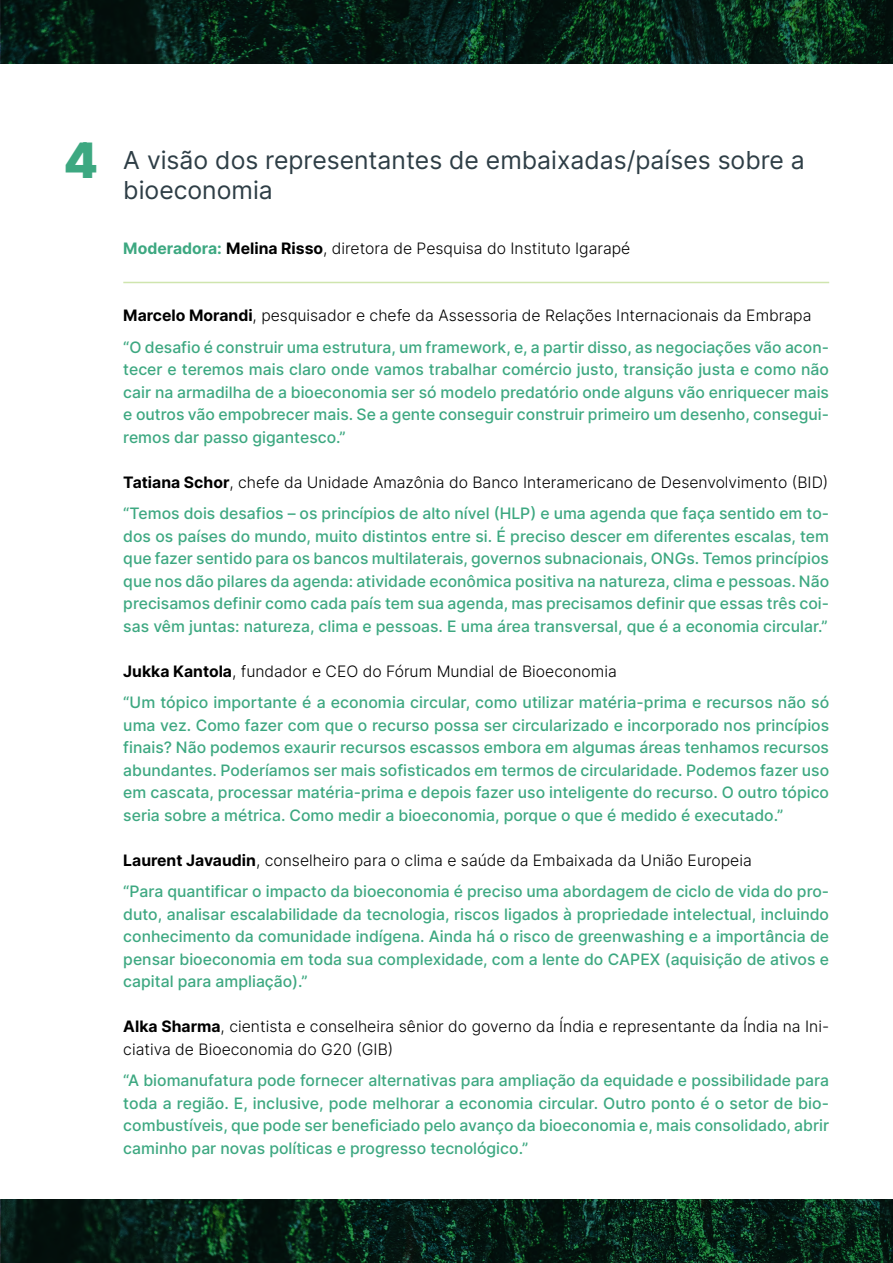
<style>
.page{position:relative;width:893px;height:1263px;background:#fff}
.page>*{position:absolute;margin:0;border:0;box-sizing:border-box;transform-origin:0 0}
.t1{font:900 48.75px "Inter";color:#3da881}
.t2{font:24.75px/29.7px "Inter";color:#2e3e46}
.t3{font:500 15.75px/22.5px "Inter";color:#3da881;text-align:justify}
.t4{font:300 15.75px/22.5px "Inter";color:#000}
.s1{font-weight:700;color:#3da881}
.s2{font-weight:700}
.s3{font-weight:700;color:#000}
.s4{font-weight:300;color:#000}
</style>
<div class="page">
<svg style="left:1px;top:0;width:892px;height:64px;fill:#051912"></svg>
<svg style="left:1px;top:1199px;width:892px;height:64px;fill:#051912"></svg>
<hr style="left:123px;top:282px;width:706px;height:1px;background:#cfe5ae">
<h1 class="t1" style="left:64px;top:125px;width:36px">4</h1>
<h2 class="t2" style="left:123px;top:145px;width:683px">A visão dos representantes de embaixadas/países sobre a bioeconomia</h2>
<p class="t4" style="left:123px;top:236px;width:509px"><span class="s1">Moderadora:</span> <span class="s2">Melina Risso</span>, diretora de Pesquisa do Instituto Igarapé</p>
<p class="t3" style="left:123px;top:299px;width:707px;line-height:31.5px"><span class="s3">Marcelo Morandi</span><span class="s4">, pesquisador e chefe da Assessoria de Relações Internacionais da Embrapa </span>“O desafio é construir uma estrutura, um framework, e, a partir disso, as negociações vão acon-</p>
<p class="t3" style="left:123px;top:358px;width:707px">tecer e teremos mais claro onde vamos trabalhar comércio justo, transição justa e como não cair na armadilha de a bioeconomia ser só modelo predatório onde alguns vão enriquecer mais e outros vão empobrecer mais. Se a gente conseguir construir primeiro um desenho, consegui&shy;remos dar passo gigantesco.”</p>
<p class="t3" style="left:123px;top:466px;width:707px;line-height:31.5px"><span class="s3">Tatiana Schor</span><span class="s4">, chefe da Unidade Amazônia do Banco Interamericano de Desenvolvimento (BID) </span>“Temos dois desafios – os princípios de alto nível (HLP) e uma agenda que faça sentido em to-</p>
<p class="t3" style="left:123px;top:524px;width:707px">dos os países do mundo, muito distintos entre si. É preciso descer em diferentes escalas, tem que fazer sentido para os bancos multilaterais, governos subnacionais, ONGs. Temos princípios que nos dão pilares da agenda: atividade econômica positiva na natureza, clima e pessoas. Não precisamos definir como cada país tem sua agenda, mas precisamos definir que essas três coi&shy;sas vêm juntas: natureza, clima e pessoas. E uma área transversal, que é a economia circular.”</p>
<p class="t3" style="left:123px;top:655px;width:707px;line-height:31.5px"><span class="s3">Jukka Kantola</span><span class="s4">, fundador e CEO do Fórum Mundial de Bioeconomia<br></span>“Um tópico importante é a economia circular, como utilizar matéria-prima e recursos não só</p>
<p class="t3" style="left:123px;top:713px;width:707px">uma vez. Como fazer com que o recurso possa ser circularizado e incorporado nos princípios finais? Não podemos exaurir recursos escassos embora em algumas áreas tenhamos recursos abundantes. Poderíamos ser mais sofisticados em termos de circularidade. Podemos fazer uso em cascata, processar matéria-prima e depois fazer uso inteligente do recurso. O outro tópico seria sobre a métrica. Como medir a bioeconomia, porque o que é medido é executado.”</p>
<p class="t3" style="left:123px;top:844px;width:707px;line-height:31.5px"><span class="s3">Laurent Javaudin</span><span class="s4">, conselheiro para o clima e saúde da Embaixada da União Europeia<br></span>“Para quantificar o impacto da bioeconomia é preciso uma abordagem de ciclo de vida do pro-</p>
<p class="t3" style="left:123px;top:902px;width:707px">duto, analisar escalabilidade da tecnologia, riscos ligados à propriedade intelectual, incluindo conhecimento da comunidade indígena. Ainda há o risco de greenwashing e a importância de pensar bioeconomia em toda sua complexidade, com a lente do CAPEX (aquisição de ativos e capital para ampliação).”</p>
<p class="t4" style="left:123px;top:1015px;width:707px"><span class="s2">Alka Sharma</span>, cientista e conselheira sênior do governo da Índia e representante da Índia na Ini&shy;ciativa de Bioeconomia do G20 (GIB)</p>
<p class="t3" style="left:123px;top:1069px;width:707px">“A biomanufatura pode fornecer alternativas para ampliação da equidade e possibilidade para toda a região. E, inclusive, pode melhorar a economia circular. Outro ponto é o setor de bio&shy;combustíveis, que pode ser beneficiado pelo avanço da bioeconomia e, mais consolidado, abrir caminho par novas políticas e progresso tecnológico.”</p>
</div>
